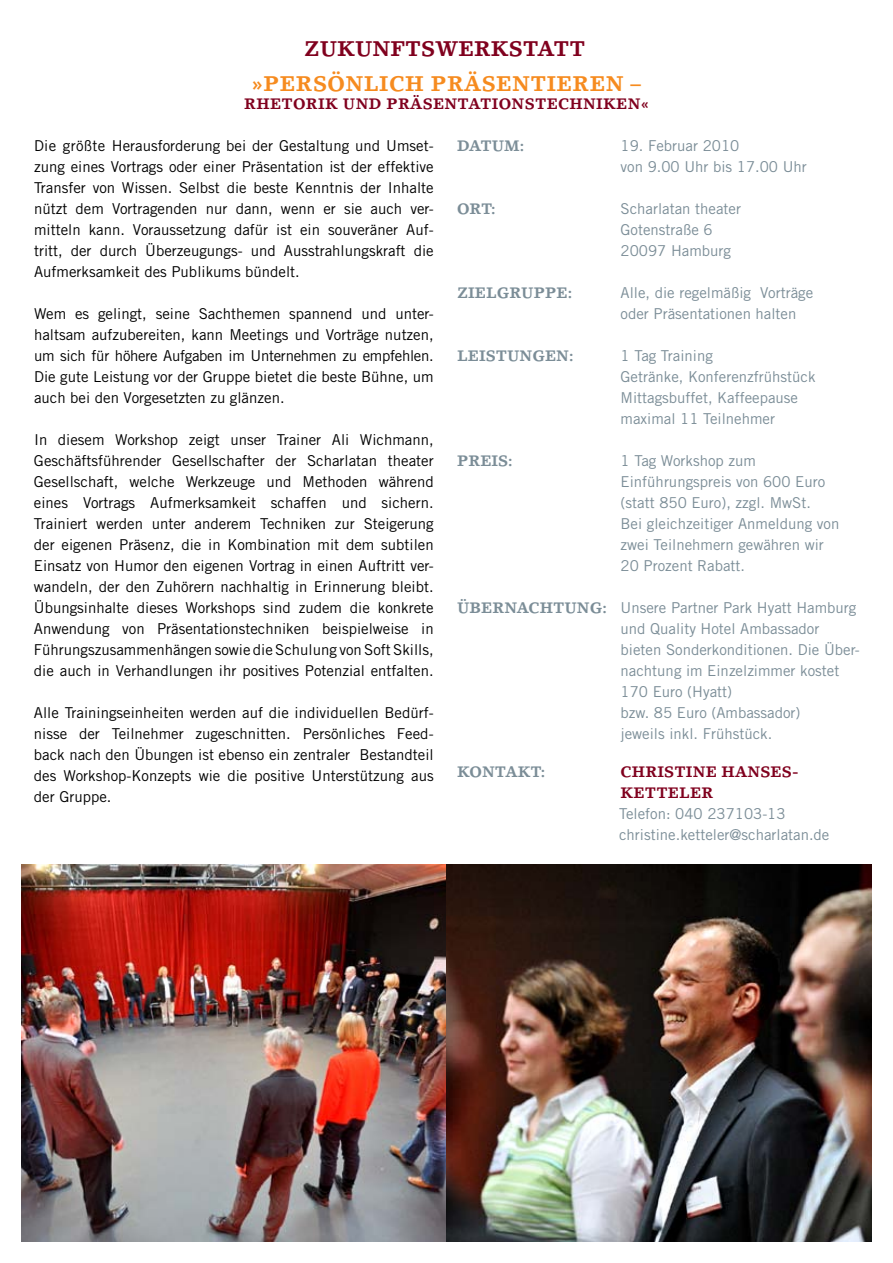
<style>
.page{position:relative;width:893px;height:1263px;background:#fff}
.page>*{position:absolute;margin:0;border:0;box-sizing:border-box;transform-origin:0 0}
.t1{font:700 21px "Lino Letter LT";letter-spacing:.02em;color:#f68b1f}
.t2{font:700 21px "Lino Letter LT";color:#80011e}
.t3{font:15px/21px "Trade Gothic LT";color:#000;text-align:justify}
.t4{font:15px/21px "Trade Gothic LT";color:#7b8d97}
.t5{font:700 15px/21px "Lino Letter LT";letter-spacing:.02em;color:#80011e}
.t6{font:700 15px "Lino Letter LT";color:#7b8d97}
.s1{font-family:"Trade Gothic LT";font-weight:400}
.s2{font-family:"Lino Letter LT";font-weight:700}
</style>
<div class="page">
<img style="left:21px;top:865px;width:851px;height:377px">
<h1 class="t2" style="left:304px;top:36px;width:283px">ZUKUNFTSWERKSTATT</h1>
<h1 class="t1" style="left:252px;top:70px;width:126px">»PERSÖNLIC</h1>
<h1 class="t1" style="left:405px;top:70px;width:238px">H PRÄSENTIEREN –</h1>
<p class="t5" style="left:244px;top:93px;width:406px">RHETORIK UND PRÄSENTATIONSTECHNIKEN«</p>
<p class="t3" style="left:34px;top:135px;width:401px">D ie größte H erausforderung bei der Gestaltung und U mset&shy;zung eines Vortrags oder einer Präsentation ist der effektive Transfer von Wissen. Selbst die beste Kenntnis der I nhalte nützt dem Vortragenden nur dann, wenn er sie auch ver&shy;mitteln kann. Voraussetzung dafür ist ein souveräner Auf&shy;tritt, der durch Überzeugungs- und Ausstrahlungskraft die Aufmerksamkeit des Publikums bündelt.</p>
<p class="t3" style="left:34px;top:303px;width:401px">Wem es gelingt, seine Sachthemen spannend und unter&shy;haltsam aufzubereiten, kann M eetings und Vorträge nutzen, um sich für höhere Aufgaben im U nternehmen zu empfehlen.<br>Die gute Leistung vor der Gruppe bietet die beste Bühne, um auch bei den Vorgesetzten zu glänzen.</p>
<p class="t3" style="left:34px;top:429px;width:401px">I n diesem Workshop zeigt unser Trainer Ali Wichmann, Geschäftsführender Gesellschafter der Scharlatan theater Gesellschaft, welche Werkzeuge und Methoden während eines Vortrags Aufmerksamkeit schaffen und sichern.<br>Trainiert werden unter anderem Techniken zur Steigerung der eigenen Präsenz, die in Kombination mit dem subtilen E insatz von H umor den eigenen Vortrag in einen Auftritt ver&shy;wandeln, der den Zuhörern nachhaltig in Erinnerung bleibt.<br>Übungsinhalte dieses Workshops sind zudem die konkrete Anwendung von Präsentationstechniken beispielweise in Führungszusammenhängen sowie die Schulung von Soft Skills, die auch in Verhandlungen ihr positives Potenzial entfalten.</p>
<p class="t3" style="left:34px;top:702px;width:401px">Alle Trainingseinheiten werden auf die individuellen Bedürf&shy;nisse der Teilnehmer zugeschnitten. Persönliches Feed&shy;back nach den Übungen ist ebenso ein zentraler Bestandteil des Workshop-Konzepts wie die positive U nterstützung aus der Gruppe.</p>
<p class="t6" style="left:457px;top:137px;width:69px">DATUM:</p>
<p class="t4" style="left:621px;top:135px;width:188px">19. Februar 2010<br>von 9.00 U hr bis 17.00 U hr</p>
<p class="t6" style="left:457px;top:200px;width:40px">ORT:</p>
<p class="t4" style="left:621px;top:198px;width:122px">Scharlatan theater<br>Gotenstraße 6<br>20097 Hamburg</p>
<p class="t6" style="left:457px;top:284px;width:147px">ZIELGRUPPE: <span class="s1">A</span></p>
<p class="t4" style="left:621px;top:282px;width:194px;text-indent:9px">lle, die regelmäßig Vorträge oder Präsentationen halten</p>
<p class="t6" style="left:457px;top:347px;width:118px">LEISTUNGEN:</p>
<p class="t4" style="left:621px;top:345px;width:196px">1 Tag Training<br>Getränke, Konferenzfrühstück<br>M ittagsbuffet, Kaffeepause maximal 11 Teilnehmer</p>
<p class="t6" style="left:457px;top:452px;width:57px">PREIS:</p>
<p class="t4" style="left:621px;top:450px;width:220px">1 Tag Workshop zum<br>E inführungspreis von 600 Euro (statt 850 E uro), zzgl. M wSt.<br>Bei gleichzeitiger Anmeldung von zwei Teilnehmern gewähren wir<br>20 Prozent Rabatt.</p>
<p class="t4" style="left:621px;top:597px;width:241px;text-indent:-164px"><span class="s2">ÜBERNACHTUNG:</span> U nsere Partner Park Hyatt H amburg und Quality H otel Ambassador bieten Sonderkonditionen. Die Über&shy;nachtung im Einzelzimmer kostet<br>170 Euro (Hyatt)<br>bzw. 85 E uro (Ambassador)<br>jeweils inkl. Frühstück.</p>
<p class="t6" style="left:457px;top:762px;width:13px">KONT</p>
<p class="t6" style="left:505px;top:762px;width:41px">AKT:</p>
<p class="t5" style="left:621px;top:761px;width:180px">CHRISTINE HANSES-<br>KETTELER</p>
<p class="t4" style="left:547px;top:803px;width:22px">T</p>
<p class="t4" style="left:619px;top:803px;width:212px;text-indent:7px">elefon: 040 237103-13 christine.ketteler@scharlatan.de</p>
</div>
